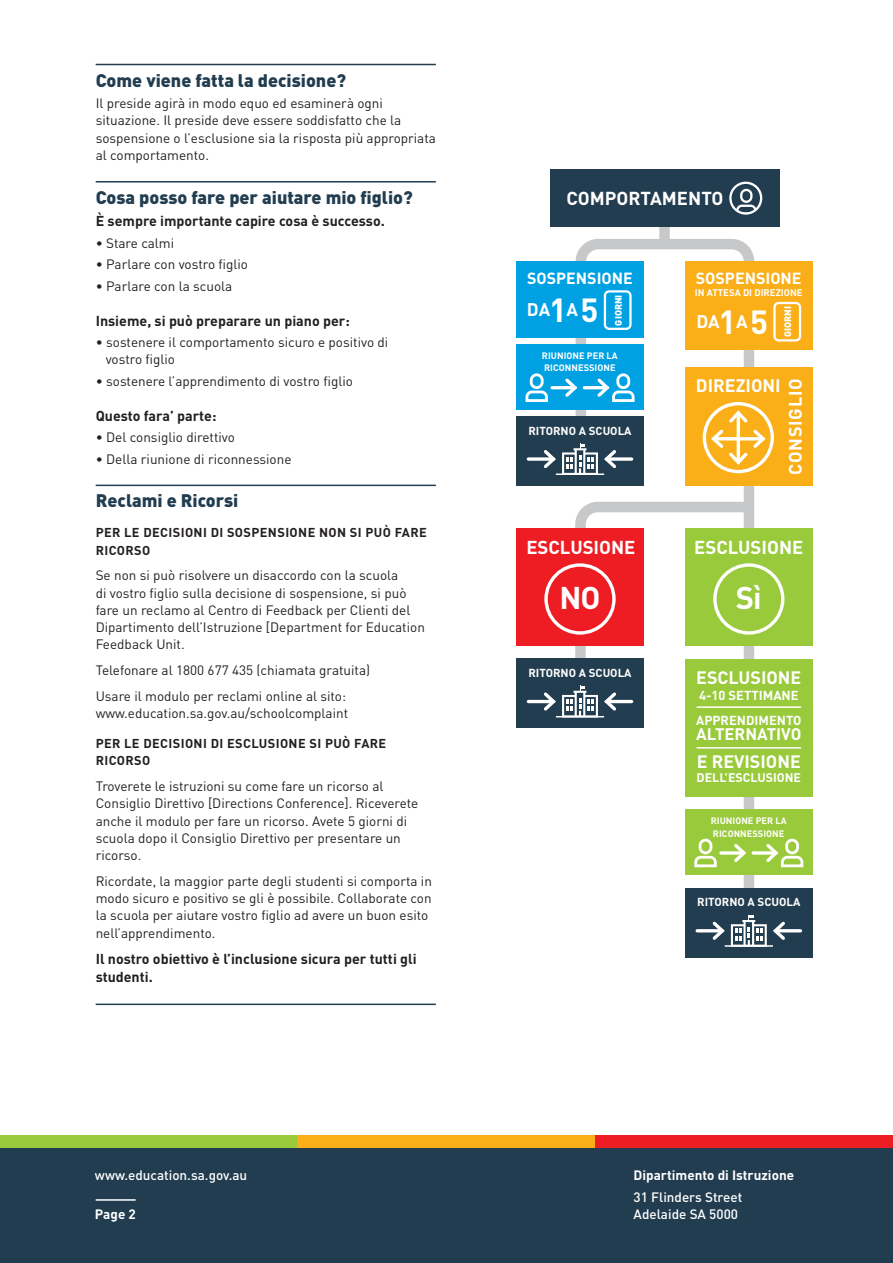
<style>
.page{position:relative;width:893px;height:1263px;background:#fff}
.page>*{position:absolute;margin:0;border:0;box-sizing:border-box;transform-origin:0 0}
.t1{font:700 31.05px "DIN";color:#fff}
.t2{font:700 18.6px "DIN";color:#fff}
.t3{font:700 18.45px "DIN";color:#fff}
.t4{font:700 18.15px "DIN";color:#fff}
.Heading{font:900 18px "DIN";color:#223d50}
.t5{font:700 17.85px "DIN";color:#fff}
.t6{font:700 17.85px "DIN";letter-spacing:.04em;color:#fff}
.t7{font:700 16.65px "DIN";color:#fff}
.t8{font:700 15.9px "DIN";color:#fff}
.Body_copy_bold{font:700 14.25px/18px "DIN";color:#231f20}
.Body_Copy{font:13.5px/17.2px "DIN";color:#231f20}
.t9{font:500 13.5px "DIN";color:#fff}
.t10{font:700 13.5px "DIN";color:#fff}
.t11{font:700 12.9px "DIN";color:#fff}
.Sub_heading__no_rule{font:700 12.75px/17.2px "DIN";letter-spacing:.03em;color:#231f20}
.t12{font:700 12.3px "DIN";color:#fff}
.t13{font:700 11.4px "DIN";color:#fff}
.t14{font:700 9.6px "DIN";color:#fff}
.t15{font:900 9.45px "DIN";color:#fff}
.t16{font:700 9.3px/12px "DIN";letter-spacing:.005em;color:#fff}
.s1{font-size:33px}
</style>
<div class="page">
<div style="left:0;top:1148px;width:893px;height:115px;background:#223d50"></div>
<div style="left:0;top:1135px;width:298px;height:13px;background:#99ca3b"></div>
<div style="left:298px;top:1135px;width:297px;height:13px;background:#faaf18"></div>
<div style="left:595px;top:1135px;width:298px;height:13px;background:#ee1d23"></div>
<hr style="left:96px;top:64px;width:340px;height:1px;background:#223d50">
<hr style="left:96px;top:181px;width:340px;height:2px;background:#223d50">
<svg style="left:570px;top:239px;width:189px;height:649px"></svg>
<div style="left:659px;top:218px;width:11px;height:27px;background:#c7c8ca"></div>
<div style="left:550px;top:170px;width:229px;height:57px;background:#223d50"></div>
<div style="left:685px;top:261px;width:128px;height:89px;background:#faaf18"></div>
<div style="left:516px;top:344px;width:128px;height:66px;background:#00a1e3"></div>
<hr style="left:552px;top:386px;width:23px;height:3px;background:#fff">
<svg style="left:562px;top:378px;width:16px;height:19px"></svg>
<hr style="left:584px;top:386px;width:23px;height:3px;background:#fff">
<div style="left:530px;top:373px;width:14px;height:16px;border:3px solid #fff;border-radius:5px"></div>
<svg style="left:525px;top:390px;width:23px;height:12px"></svg>
<div style="left:616px;top:373px;width:14px;height:16px;border:3px solid #fff;border-radius:5px"></div>
<svg style="left:594px;top:375px;width:41px;height:27px"></svg>
<div style="left:685px;top:809px;width:128px;height:66px;background:#99ca3b"></div>
<svg style="left:721px;top:851px;width:10px;height:4px"></svg>
<svg style="left:731px;top:844px;width:15px;height:18px"></svg>
<svg style="left:753px;top:851px;width:10px;height:4px"></svg>
<div style="left:699px;top:839px;width:13px;height:15px;border:3px solid #fff;border-radius:5px"></div>
<svg style="left:694px;top:854px;width:23px;height:14px"></svg>
<div style="left:785px;top:839px;width:14px;height:15px;border:3px solid #fff;border-radius:5px"></div>
<svg style="left:763px;top:841px;width:41px;height:27px"></svg>
<div style="left:685px;top:367px;width:128px;height:118px;background:#faaf18"></div>
<div style="left:516px;top:528px;width:128px;height:118px;background:#ee1d23"></div>
<div style="left:685px;top:528px;width:128px;height:117px;background:#99ca3b"></div>
<div style="left:713px;top:563px;width:71px;height:72px;border:3px solid #fff;border-radius:50%"></div>
<div style="left:740px;top:189px;width:12px;height:14px;border:2px solid #fff;border-radius:5px"></div>
<svg style="left:735px;top:204px;width:23px;height:9px"></svg>
<div style="left:729px;top:182px;width:33px;height:33px;border:2px solid #fff;border-radius:50%"></div>
<div style="left:516px;top:261px;width:128px;height:77px;background:#00a1e3"></div>
<div style="left:516px;top:416px;width:128px;height:69px;background:#223d50"></div>
<svg style="left:528px;top:457px;width:13px;height:4px"></svg>
<svg style="left:619px;top:457px;width:13px;height:4px"></svg>
<svg style="left:541px;top:443px;width:78px;height:32px"></svg>
<hr style="left:556px;top:473px;width:48px;height:2px;background:#fff">
<div style="left:516px;top:659px;width:128px;height:69px;background:#223d50"></div>
<hr style="left:528px;top:700px;width:25px;height:3px;background:#fff">
<svg style="left:541px;top:496px;width:217px;height:227px"></svg>
<hr style="left:556px;top:716px;width:48px;height:1px;background:#fff">
<div style="left:685px;top:888px;width:128px;height:69px;background:#223d50"></div>
<hr style="left:697px;top:929px;width:25px;height:3px;background:#fff">
<hr style="left:775px;top:929px;width:25px;height:3px;background:#fff">
<svg style="left:710px;top:915px;width:78px;height:32px"></svg>
<hr style="left:725px;top:945px;width:48px;height:2px;background:#fff">
<div style="left:604px;top:290px;width:28px;height:40px;border:2px solid #fff;border-radius:4px"></div>
<div style="left:773px;top:302px;width:28px;height:39px;border:2px solid #fff;border-radius:4px"></div>
<div style="left:703px;top:402px;width:71px;height:71px;border:3px solid #fff;border-radius:50%"></div>
<svg style="left:709px;top:408px;width:59px;height:59px"></svg>
<div style="left:685px;top:659px;width:128px;height:137px;background:#99ca3b"></div>
<hr style="left:696px;top:706px;width:105px;height:2px;background:#fff">
<hr style="left:696px;top:747px;width:105px;height:1px;background:#fff">
<hr style="left:96px;top:485px;width:340px;height:1px;background:#223d50">
<hr style="left:96px;top:1003px;width:340px;height:2px;background:#223d50">
<hr style="left:96px;top:1199px;width:40px;height:2px;background:#fff">
<p class="Heading" style="left:96px;top:68px;width:252px">Come viene fatta la decisione?</p>
<p class="Body_Copy" style="left:96px;top:94px;width:342px">Il preside agirà in modo equo ed esaminerà ogni situazione. Il preside deve essere soddisfatto che la sospensione o l’esclusione sia la risposta più appropriata al comportamento.</p>
<p class="Heading" style="left:96px;top:185px;width:319px">Cosa posso fare per aiutare mio figlio?</p>
<p class="Body_copy_bold" style="left:96px;top:211px;width:291px">È sempre importante capire cosa è successo.</p>
<p class="Body_Copy" style="left:96px;top:234px;width:80px">• Stare calmi</p>
<p class="Body_Copy" style="left:96px;top:255px;width:154px">• Parlare con vostro figlio</p>
<p class="Body_Copy" style="left:96px;top:277px;width:138px">• Parlare con la scuola</p>
<p class="Body_copy_bold" style="left:96px;top:311px;width:256px">Insieme, si può preparare un piano per:</p>
<p class="Body_Copy" style="left:96px;top:333px;width:294px">• sostenere il comportamento sicuro e positivo di</p>
<p class="Body_Copy" style="left:106px;top:351px;width:71px">vostro figlio</p>
<p class="Body_Copy" style="left:96px;top:372px;width:259px">• sostenere l’apprendimento di vostro figlio</p>
<p class="Body_copy_bold" style="left:96px;top:406px;width:122px">Questo fara’ parte:</p>
<p class="Body_Copy" style="left:96px;top:429px;width:141px">• Del consiglio direttivo</p>
<p class="Body_Copy" style="left:96px;top:450px;width:197px">• Della riunione di riconnessione</p>
<p class="Heading" style="left:96px;top:489px;width:144px">Reclami e Ricorsi</p>
<p class="Sub_heading__no_rule" style="left:96px;top:524px;width:333px">PER LE DECISIONI DI SOSPENSIONE NON SI PUÒ FARE<br>RICORSO</p>
<p class="Body_Copy" style="left:96px;top:567px;width:331px">Se non si può risolvere un disaccordo con la scuola<br>di vostro figlio sulla decisione di sospensione, si può fare un reclamo al Centro di Feedback per Clienti del Dipartimento dell’Istruzione [Department for Education Feedback Unit.</p>
<p class="Body_Copy" style="left:96px;top:661px;width:276px">Telefonare al 1800 677 435 (chiamata gratuita)</p>
<p class="Body_Copy" style="left:96px;top:687px;width:252px">Usare il modulo per reclami online al sito:</p>
<p class="Body_Copy" style="left:96px;top:704px;width:254px">www.education.sa.gov.au/schoolcomplaint</p>
<p class="Sub_heading__no_rule" style="left:96px;top:734px;width:292px">PER LE DECISIONI DI ESCLUSIONE SI PUÒ FARE<br>RICORSO</p>
<p class="Body_Copy" style="left:96px;top:777px;width:324px">Troverete le istruzioni su come fare un ricorso al Consiglio Direttivo [Directions Conference]. Riceverete anche il modulo per fare un ricorso. Avete 5 giorni di scuola dopo il Consiglio Direttivo per presentare un ricorso.</p>
<p class="Body_Copy" style="left:96px;top:872px;width:338px">Ricordate, la maggior parte degli studenti si comporta in modo sicuro e positivo se gli è possibile. Collaborate con la scuola per aiutare vostro figlio ad avere un buon esito nell’apprendimento.</p>
<p class="Body_copy_bold" style="left:96px;top:949px;width:322px">Il nostro obiettivo è l’inclusione sicura per tutti gli studenti.</p>
<p class="t9" style="left:95px;top:1167px;width:154px">www.education.sa.gov.au</p>
<p class="t10" style="left:95px;top:1205px;width:42px">Page 2</p>
<p class="t2" style="left:566px;top:187px;width:159px">COMPORTAMENTO</p>
<p class="t8" style="left:527px;top:268px;width:107px">SOSPENSIONE</p>
<p class="t4" style="left:527px;top:298px;width:73px">DA <span class="s1">1</span> A <span class="s1">5</span></p>
<p class="t15" style="left:612px;top:326px;width:32px;rotate:-90deg">GIORNI</p>
<p class="t16" style="left:542px;top:349px;width:77px">RIUNIONE PER LA<br>RICONNESSIONE</p>
<p class="t13" style="left:528px;top:423px;width:105px">RITORNO A SCUOLA</p>
<p class="t8" style="left:696px;top:268px;width:107px">SOSPENSIONE</p>
<p class="t14" style="left:695px;top:286px;width:109px">IN ATTESA DI DIREZIONE</p>
<p class="t4" style="left:696px;top:309px;width:73px">DA <span class="s1">1</span> A <span class="s1">5</span></p>
<p class="t15" style="left:781px;top:337px;width:32px;rotate:-90deg">GIORNI</p>
<p class="t5" style="left:696px;top:374px;width:86px">DIREZIONI</p>
<p class="t6" style="left:784px;top:475px;width:98px;rotate:-90deg">CONSIGLIO</p>
<p class="t3" style="left:526px;top:535px;width:111px">ESCLUSIONE</p>
<p class="t3" style="left:694px;top:535px;width:111px">ESCLUSIONE</p>
<p class="t1" style="left:559px;top:578px;width:43px">NO</p>
<p class="t1" style="left:736px;top:578px;width:27px">Sì</p>
<p class="t13" style="left:528px;top:665px;width:105px">RITORNO A SCUOLA</p>
<p class="t5" style="left:696px;top:666px;width:107px">ESCLUSIONE</p>
<p class="t11" style="left:699px;top:687px;width:101px">4-10 SETTIMANE</p>
<p class="t11" style="left:696px;top:712px;width:107px">APPRENDIMENTO</p>
<p class="t7" style="left:696px;top:723px;width:107px">ALTERNATIVO</p>
<p class="t5" style="left:697px;top:750px;width:105px">E REVISIONE</p>
<p class="t12" style="left:697px;top:769px;width:106px">DELL’ESCLUSIONE</p>
<p class="t16" style="left:711px;top:815px;width:77px">RIUNIONE PER LA<br>RICONNESSIONE</p>
<p class="t13" style="left:697px;top:895px;width:105px">RITORNO A SCUOLA</p>
<p class="t10" style="left:634px;top:1167px;width:162px">Dipartimento di Istruzione</p>
<p class="t9" style="left:634px;top:1188px;width:110px">31 Flinders Street</p>
<p class="t9" style="left:634px;top:1206px;width:106px">Adelaide SA 5000</p>
</div>
